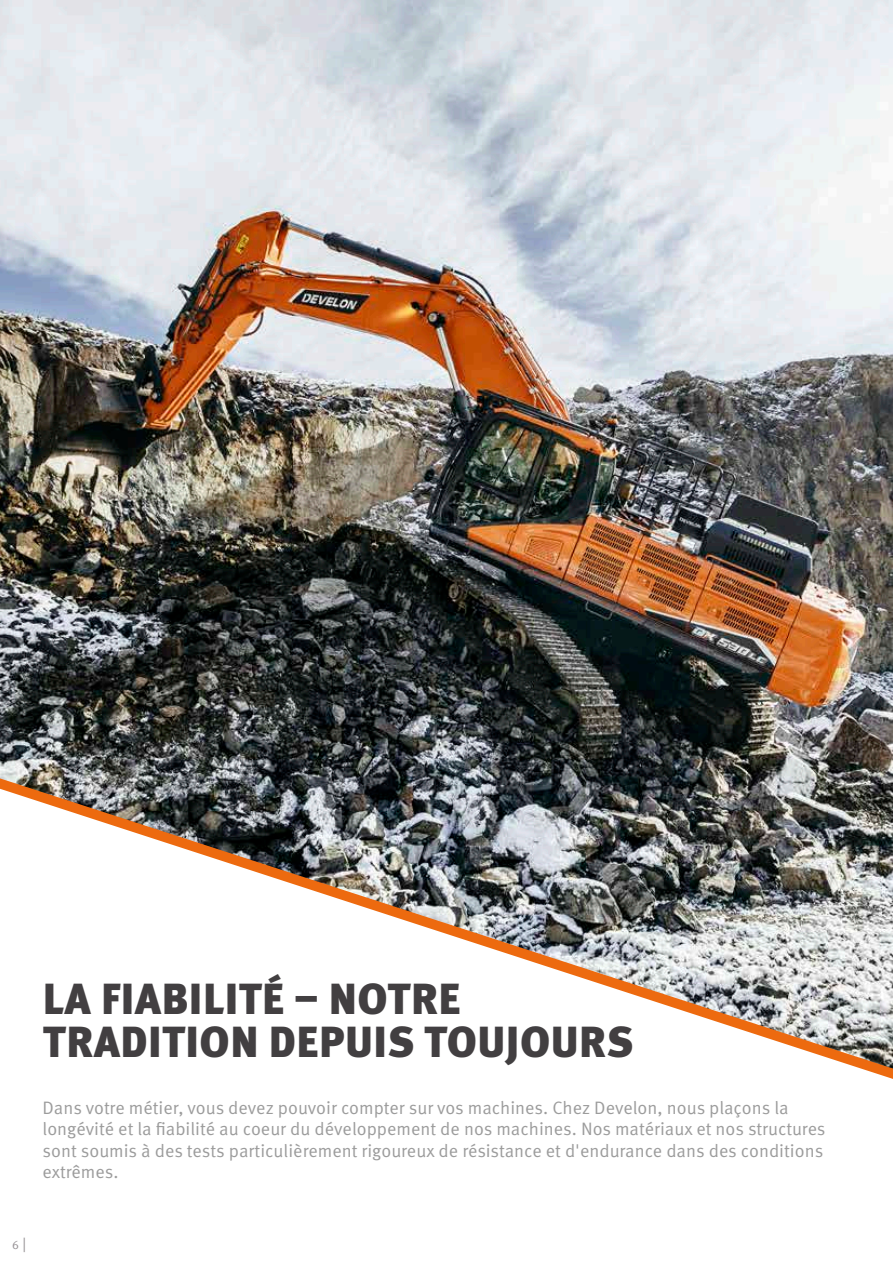
<style>
.page{position:relative;width:893px;height:1263px;background:#fff}
.page>*{position:absolute;margin:0;border:0;box-sizing:border-box;transform-origin:0 0}
.t1{font:900 43.5px/43.5px "Meta Pro";letter-spacing:.01em;color:#423f41}
.t2{font:18px/21.6px "Meta Pro Norm";color:#9c9c9c}
.t3{font:12px "Meta Pro Norm";color:#979296}
.s1{font-size:15px}
</style>
<div class="page">
<img style="left:0;top:0;width:893px;height:778px">
<svg style="left:0;top:778px;width:893px;height:301px"></svg>
<h1 class="t1" style="left:43px;top:975px;width:592px">LA FIABILITÉ – NOTRE<br>TRADITION DEPUIS TOUJOURS</h1>
<p class="t2" style="left:43px;top:1095px;width:785px">Dans votre métier, vous devez pouvoir compter sur vos machines. Chez Develon, nous plaçons la longévité et la fiabilité au coeur du développement de nos machines. Nos matériaux et nos structures sont soumis à des tests particulièrement rigoureux de résistance et d'endurance dans des conditions extrêmes.</p>
<p class="t3" style="left:12px;top:1235px;width:16px">6 <span class="s1">|</span></p>
</div>
